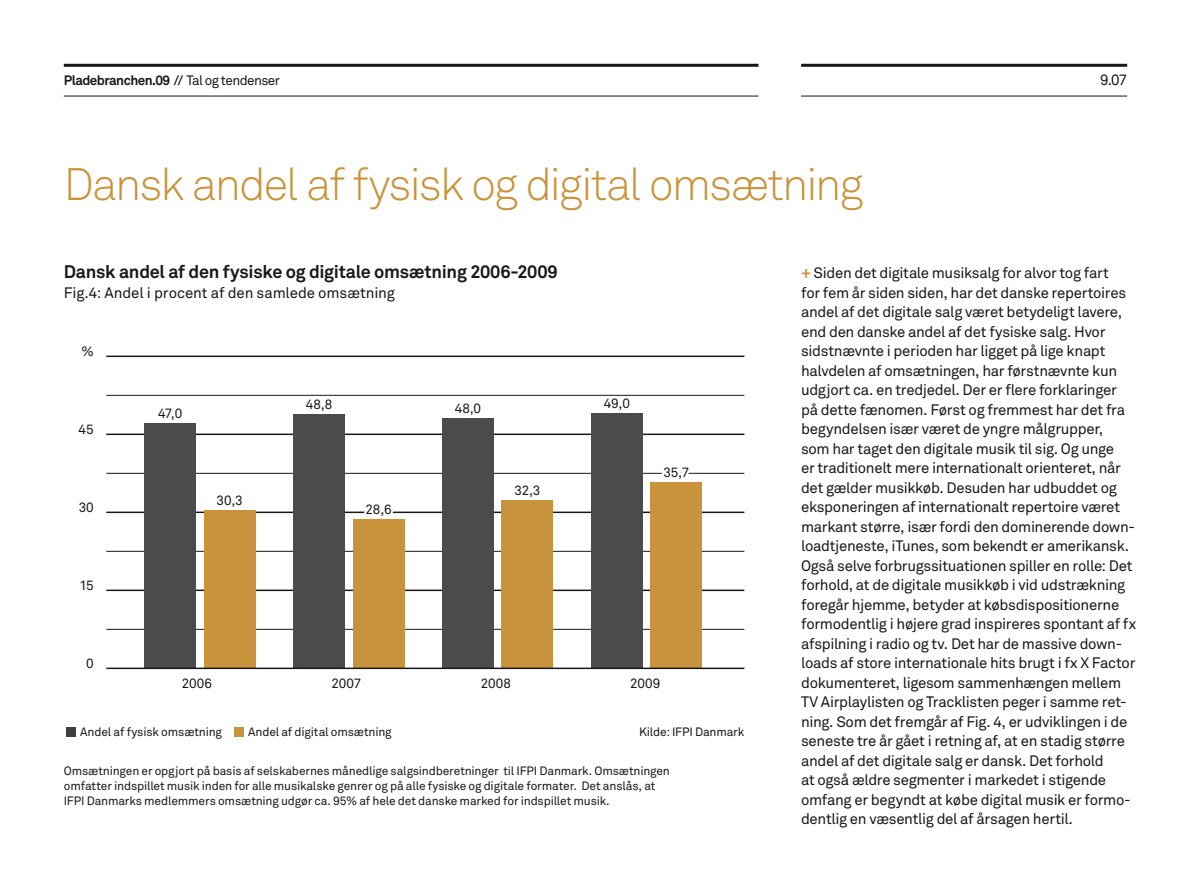
<style>
.page{position:relative;width:1191px;height:893px;background:#fff}
.page>*{position:absolute;margin:0;border:0;box-sizing:border-box;transform-origin:0 0}
.t1{font:300 45px "Akkurat";letter-spacing:-.045em;color:#c9933b}
.t2{font:700 18px "Akkurat";letter-spacing:-.015em;color:#1a171c}
.t3{font:15px/19.5px "Akkurat";letter-spacing:-.02em;color:#1a171c}
.t4{font:13.5px "Akkurat";letter-spacing:-.005em;color:#1a171c}
.t5{font:700 13.5px "Akkurat";letter-spacing:-.04em;color:#1a171c}
.t6{font:12px/15px "Akkurat";letter-spacing:-.015em;color:#1a171c}
.s1{font-weight:400}
.s2{font-weight:700;color:#c9933b}
</style>
<div class="page">
<hr style="left:106px;top:356px;width:638px;height:1px;background:#1a171c">
<hr style="left:106px;top:434px;width:638px;height:1px;background:#1a171c">
<hr style="left:106px;top:395px;width:638px;height:1px;background:#1a171c">
<hr style="left:106px;top:473px;width:638px;height:1px;background:#1a171c">
<hr style="left:106px;top:551px;width:638px;height:1px;background:#1a171c">
<hr style="left:106px;top:629px;width:638px;height:1px;background:#1a171c">
<hr style="left:106px;top:512px;width:638px;height:1px;background:#1a171c">
<hr style="left:106px;top:590px;width:638px;height:1px;background:#1a171c">
<div style="left:66px;top:727px;width:10px;height:9px;background:#3e3d40"></div>
<div style="left:234px;top:727px;width:9px;height:9px;background:#c9933b"></div>
<hr style="left:64px;top:64px;width:694px;height:3px;background:#1a171c">
<hr style="left:64px;top:96px;width:694px;height:1px;background:#1a171c">
<hr style="left:801px;top:64px;width:326px;height:3px;background:#1a171c">
<hr style="left:801px;top:96px;width:326px;height:1px;background:#1a171c">
<div style="left:145px;top:424px;width:51px;height:244px;background:#4b4b4d"></div>
<div style="left:293px;top:414px;width:51px;height:254px;background:#4b4b4d"></div>
<div style="left:442px;top:418px;width:51px;height:250px;background:#4b4b4d"></div>
<div style="left:591px;top:413px;width:51px;height:255px;background:#4b4b4d"></div>
<div style="left:204px;top:511px;width:51px;height:157px;background:#c9933b"></div>
<div style="left:353px;top:519px;width:51px;height:149px;background:#c9933b"></div>
<div style="left:502px;top:500px;width:51px;height:168px;background:#c9933b"></div>
<div style="left:651px;top:482px;width:51px;height:186px;background:#c9933b"></div>
<hr style="left:106px;top:668px;width:638px;height:1px;background:#1a171c">
<svg style="left:359px;top:511px;width:38px;height:3px"></svg>
<svg style="left:656px;top:472px;width:38px;height:2px"></svg>
<p class="t5" style="left:64px;top:72px;width:218px">Pladebranchen.09 // <span class="s1">Tal og tendenser</span></p>
<p class="t3" style="left:1100px;top:70px;width:28px">9.07</p>
<h1 class="t1" style="left:64px;top:156px;width:801px">Dansk andel af fysisk og digital omsætning</h1>
<p class="t2" style="left:64px;top:261px;width:495px">Dansk andel af den fysiske og digitale omsætning 2006-2009</p>
<p class="t3" style="left:64px;top:283px;width:333px">Fig.4: Andel i procent af den samlede omsætning</p>
<p class="t4" style="left:81px;top:343px;width:14px">%</p>
<p class="t4" style="left:79px;top:421px;width:17px">45</p>
<p class="t4" style="left:79px;top:499px;width:17px">30</p>
<p class="t4" style="left:79px;top:577px;width:16px">15</p>
<p class="t4" style="left:86px;top:655px;width:9px">0</p>
<p class="t4" style="left:158px;top:404px;width:26px">47,0</p>
<p class="t4" style="left:216px;top:492px;width:28px">30,3</p>
<p class="t4" style="left:306px;top:396px;width:28px">48,8</p>
<p class="t4" style="left:454px;top:399px;width:28px">48,0</p>
<p class="t4" style="left:603px;top:394px;width:28px">49,0</p>
<p class="t4" style="left:365px;top:500px;width:27px">28,6</p>
<p class="t4" style="left:514px;top:481px;width:27px">32,3</p>
<p class="t4" style="left:663px;top:463px;width:27px">35,7</p>
<p class="t4" style="left:182px;top:675px;width:32px">2006</p>
<p class="t4" style="left:331px;top:675px;width:31px">2007</p>
<p class="t4" style="left:481px;top:675px;width:32px">2008</p>
<p class="t4" style="left:630px;top:675px;width:32px">2009</p>
<p class="t6" style="left:639px;top:724px;width:107px">Kilde: IFPI Danmark</p>
<p class="t6" style="left:64px;top:763px;width:607px">Omsætningen er opgjort på basis af selskabernes månedlige salgsindberetninger til IFPI Danmark. Omsætningen omfatter indspillet musik inden for alle musikalske genrer og på alle fysiske og digitale formater. Det anslås, at<br>IFPI Danmarks medlemmers omsætning udgør ca. 95% af hele det danske marked for indspillet musik.</p>
<p class="t6" style="left:80px;top:724px;width:143px">Andel af fysisk omsætning</p>
<p class="t6" style="left:248px;top:724px;width:145px">Andel af digital omsætning</p>
<p class="t3" style="left:801px;top:263px;width:336px"><span class="s2">+</span> Siden det digitale musiksalg for alvor tog fart<br>for fem år siden siden, har det danske repertoires andel af det digitale salg været betydeligt lavere, end den danske andel af det fysiske salg. Hvor sidstnævnte i perioden har ligget på lige knapt halvdelen af omsætningen, har førstnævnte kun udgjort ca. en tredjedel. Der er flere forklaringer på dette fænomen. Først og fremmest har det fra begyndelsen især været de yngre målgrupper,<br>som har taget den digitale musik til sig. Og unge<br>er traditionelt mere internationalt orienteret, når det gælder musikkøb. Desuden har udbuddet og eksponeringen af internationalt repertoire været markant større, især fordi den dominerende down&shy;loadtjeneste, iTunes, som bekendt er amerikansk.<br>Også selve forbrugssituationen spiller en rolle: Det forhold, at de digitale musikkøb i vid udstrækning foregår hjemme, betyder at købsdispositionerne formodentlig i højere grad inspireres spontant af fx afspilning i radio og tv. Det har de massive down&shy;loads af store internationale hits brugt i fx X Factor dokumenteret, ligesom sammenhængen mellem TV Airplaylisten og Tracklisten peger i samme ret&shy;ning. Som det fremgår af Fig. 4, er udviklingen i de seneste tre år gået i retning af, at en stadig større andel af det digitale salg er dansk. Det forhold<br>at også ældre segmenter i markedet i stigende omfang er begyndt at købe digital musik er formo&shy;dentlig en væsentlig del af årsagen hertil.</p>
</div>
